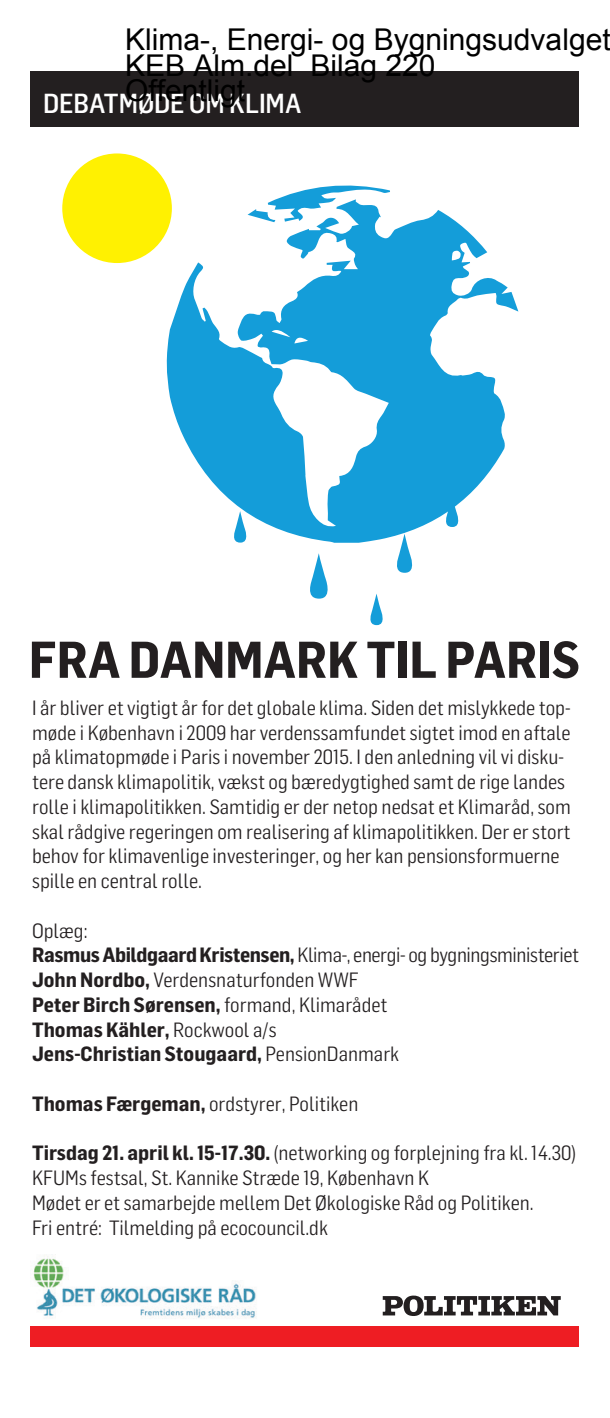
<style>
.page{position:relative;width:610px;height:1418px;background:#fff}
.page>*{position:absolute;margin:0;border:0;box-sizing:border-box;transform-origin:0 0}
.t1{font:700 50.5px "Flama Semicond";color:#231f20}
.t2{font:30px/25.5px "Arial";color:#000}
.t3{font:500 27px "Flama Semicond";letter-spacing:-.005em;color:#fff}
.t4{font:20.25px/24.8px "Flama Semicond";color:#231f20}
.t5{font:20.25px/24.8px "Flama Semicond";letter-spacing:-.02em;color:#231f20}
.s1{font-weight:700}
</style>
<div class="page">
<div style="left:62px;top:153px;width:110px;height:110px;background:#fff101;border-radius:50%"></div>
<svg style="left:165px;top:199px;width:353px;height:344px;fill:#149dd9"></svg>
<svg style="left:247px;top:185px;width:143px;height:37px"></svg>
<svg style="left:392px;top:533px;width:25px;height:40px"></svg>
<svg style="left:310px;top:553px;width:18px;height:45px"></svg>
<svg style="left:370px;top:594px;width:13px;height:31px"></svg>
<svg style="left:442px;top:495px;width:20px;height:32px"></svg>
<svg style="left:230px;top:511px;width:20px;height:31px"></svg>
<div style="left:30px;top:1326px;width:549px;height:20px;background:#ee1d23"></div>
<svg style="left:382px;top:1295px;width:178px;height:20px"></svg>
<div style="left:30px;top:71px;width:549px;height:56px;background:#231f20"></div>
<img style="left:33px;top:1254px;width:224px;height:65px">
<h2 class="t2" style="left:125px;top:27px;width:487px">Klima-, Energi- og Bygningsudvalget<br>KEB Alm.del Bilag 220<br>Offentligt</h2>
<h3 class="t3" style="left:43px;top:87px;width:259px">DEBATMØDE OM KLIMA</h3>
<h1 class="t1" style="left:29px;top:630px;width:552px">FRA DANMARK TIL PARIS</h1>
<p class="t4" style="left:32px;top:695px;width:540px">I år bliver et vigtigt år for det globale klima. Siden det mislykkede top&shy;møde i København i 2009 har verdenssamfundet sigtet imod en aftale på klimatopmøde i Paris i november 2015. I den anledning vil vi disku&shy;tere dansk klimapolitik, vækst og bæredygtighed samt de rige landes rolle i klimapolitikken. Samtidig er der netop nedsat et Klimaråd, som skal rådgive regeringen om realisering af klimapolitikken. Der er stort behov for klimavenlige investeringer, og her kan pensionsformuerne spille en central rolle.</p>
<p class="t5" style="left:32px;top:917px;width:548px">Oplæg:<br><span class="s1">Rasmus Abildgaard Kristensen,</span> Klima-, energi- og bygningsministeriet <span class="s1">John Nordbo,</span> Verdensnaturfonden WWF<br><span class="s1">Peter Birch Sørensen,</span> formand, Klimarådet<br><span class="s1">Thomas Kähler,</span> Rockwool a/s<br><span class="s1">Jens-Christian Stougaard,</span> PensionDanmark</p>
<p class="t4" style="left:32px;top:1091px;width:328px"><span class="s1">Thomas Færgeman,</span> ordstyrer, Politiken</p>
<p class="t4" style="left:32px;top:1140px;width:545px"><span class="s1">Tirsdag 21. april kl. 15-17.30.</span> (networking og forplejning fra kl. 14.30)<br>KFUMs festsal, St. Kannike Stræde 19, København K<br>Mødet er et samarbejde mellem Det Økologiske Råd og Politiken.<br>Fri entré: Tilmelding på ecocouncil.dk</p>
</div>
